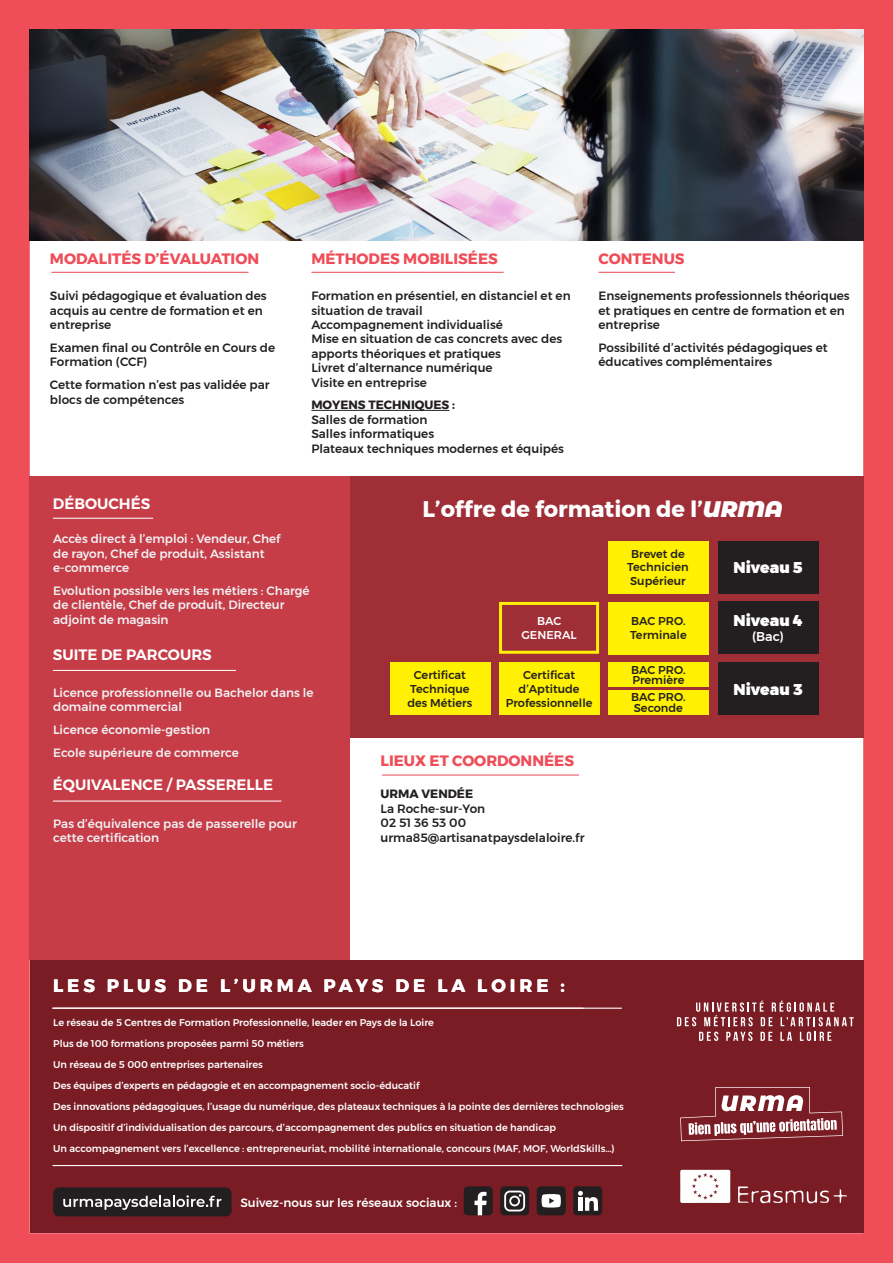
<style>
.page{position:relative;width:893px;height:1263px;background:#ef4d58}
.page>*{position:absolute;margin:0;border:0;box-sizing:border-box;transform-origin:0 0}
.t1{font:700 22.5px "Montserrat";color:#fff}
.t2{font:700 18px "Montserrat";letter-spacing:.22em;color:#fff}
.t3{font:900 15.6px "Montserrat";color:#fff}
.Sub_2_heading_Pink{font:700 15px "Montserrat";color:#ef4d58}
.Sub_2_H_white{font:600 15px "Montserrat";color:#fff}
.t4{font:500 12.75px "Montserrat";color:#fff}
.Liste_0_noir{font:500 12px/14.4px "Montserrat";color:#231f20}
.Liste_0_blanc{font:500 12px/14.4px "Montserrat";color:#f0f1f2}
.t5{font:500 12px "Montserrat";color:#fff}
.Body_White_Tab{font:700 12px "Montserrat";color:#231f20}
.t6{font:500 11.4px/13.6px "Montserrat";color:#231f20;text-align:center}
.t7{font:500 11.4px/13.6px "Montserrat";color:#fff;text-align:center}
.t8{font:500 9.75px/21px "Montserrat";color:#fff}
.s1{font-family:"Montserrat Alternates";font-weight:900;font-style:italic}
</style>
<div class="page">
<div style="left:30px;top:240px;width:833px;height:720px;background:#fff"></div>
<div style="left:30px;top:960px;width:833px;height:273px;background:#7a1c24"></div>
<img style="left:30px;top:30px;width:833px;height:210px">
<div style="left:30px;top:476px;width:833px;height:262px;background:#9f2e37"></div>
<div style="left:30px;top:476px;width:320px;height:484px;background:#c63d48"></div>
<svg style="left:738px;top:1186px;width:109px;height:18px"></svg>
<svg style="left:680px;top:1170px;width:50px;height:33px;background:#f8f3f3"></svg>
<svg style="left:680px;top:1087px;width:163px;height:54px"></svg>
<svg style="left:677px;top:1000px;width:177px;height:26px"></svg>
<svg style="left:699px;top:1032px;width:19px;height:9px"></svg>
<svg style="left:726px;top:1032px;width:26px;height:9px"></svg>
<svg style="left:760px;top:1032px;width:12px;height:9px"></svg>
<svg style="left:780px;top:1032px;width:12px;height:9px"></svg>
<svg style="left:800px;top:1032px;width:31px;height:9px"></svg>
<div style="left:53px;top:1187px;width:179px;height:29px;background:#231f20;border-radius:6px"></div>
<svg style="left:63px;top:1195px;width:158px;height:15px"></svg>
<div style="left:464px;top:1186px;width:29px;height:29px;background:#231f20;border-radius:4px"></div>
<svg style="left:474px;top:1192px;width:13px;height:23px"></svg>
<div style="left:500px;top:1186px;width:29px;height:29px;background:#231f20;border-radius:4px"></div>
<svg style="left:504px;top:1190px;width:21px;height:21px"></svg>
<div style="left:537px;top:1186px;width:29px;height:29px;background:#231f20;border-radius:4px"></div>
<svg style="left:542px;top:1194px;width:19px;height:13px"></svg>
<div style="left:573px;top:1186px;width:29px;height:29px;background:#231f20;border-radius:4px"></div>
<svg style="left:578px;top:1191px;width:20px;height:20px"></svg>
<hr style="left:53px;top:1165px;width:569px;height:1px;background:#fff">
<hr style="left:52px;top:1007px;width:570px;height:2px;background:#fff">
<hr style="left:53px;top:518px;width:100px;height:1px;background:#fff">
<hr style="left:53px;top:670px;width:183px;height:1px;background:#fff">
<hr style="left:53px;top:800px;width:228px;height:1px;background:#fff">
<hr style="left:382px;top:774px;width:197px;height:1px;background:#ef4d58">
<hr style="left:51px;top:272px;width:198px;height:1px;background:#ef4d58">
<hr style="left:311px;top:272px;width:193px;height:1px;background:#ef4d58">
<hr style="left:598px;top:272px;width:77px;height:1px;background:#ef4d58">
<hr style="left:311px;top:410px;width:138px;height:1px;background:#231f20">
<div style="left:608px;top:541px;width:100px;height:52px;background:#fff101"></div>
<div style="left:718px;top:541px;width:100px;height:52px;background:#231f20"></div>
<div style="left:608px;top:602px;width:101px;height:52px;background:#fff101"></div>
<div style="left:718px;top:602px;width:100px;height:52px;background:#231f20"></div>
<div style="left:499px;top:663px;width:100px;height:52px;background:#fff101"></div>
<div style="left:390px;top:663px;width:100px;height:52px;background:#fff101"></div>
<div style="left:718px;top:663px;width:100px;height:52px;background:#231f20"></div>
<div style="left:608px;top:663px;width:101px;height:24px;background:#fff101"></div>
<div style="left:608px;top:690px;width:101px;height:25px;background:#fff101"></div>
<div style="left:499px;top:602px;width:100px;height:52px;border:3px solid #fff101"></div>
<p class="Sub_2_heading_Pink" style="left:50px;top:246px;width:211px">MODALITÉS D’ÉVALUATION</p>
<p class="Sub_2_heading_Pink" style="left:311px;top:246px;width:188px">MÉTHODES MOBILISÉES</p>
<p class="Sub_2_heading_Pink" style="left:598px;top:246px;width:88px">CONTENUS</p>
<p class="Liste_0_noir" style="left:50px;top:289px;width:218px">Suivi pédagogique et évaluation des acquis au centre de formation et en entreprise</p>
<p class="Liste_0_noir" style="left:50px;top:340px;width:227px">Examen final ou Contrôle en Cours de<br>Formation (CCF)</p>
<p class="Liste_0_noir" style="left:50px;top:378px;width:221px">Cette formation n’est pas validée par blocs de compétences</p>
<p class="Liste_0_noir" style="left:311px;top:289px;width:261px">Formation en présentiel, en distanciel et en situation de travail</p>
<p class="Liste_0_noir" style="left:311px;top:317px;width:193px">Accompagnement individualisé</p>
<p class="Liste_0_noir" style="left:311px;top:332px;width:252px">Mise en situation de cas concrets avec des apports théoriques et pratiques</p>
<p class="Liste_0_noir" style="left:311px;top:361px;width:183px">Livret d’alternance numérique</p>
<p class="Liste_0_noir" style="left:311px;top:375px;width:117px">Visite en entreprise</p>
<p class="Body_White_Tab" style="left:311px;top:396px;width:145px">MOYENS TECHNIQUES :</p>
<p class="Liste_0_noir" style="left:311px;top:412px;width:118px">Salles de formation</p>
<p class="Liste_0_noir" style="left:311px;top:427px;width:124px">Salles informatiques</p>
<p class="Liste_0_noir" style="left:311px;top:441px;width:254px">Plateaux techniques modernes et équipés</p>
<p class="Liste_0_noir" style="left:598px;top:289px;width:253px">Enseignements professionnels théoriques et pratiques en centre de formation et en entreprise</p>
<p class="Liste_0_noir" style="left:598px;top:340px;width:231px">Possibilité d’activités pédagogiques et éducatives complémentaires</p>
<p class="Sub_2_H_white" style="left:53px;top:491px;width:99px">DÉBOUCHÉS</p>
<p class="Liste_0_blanc" style="left:53px;top:532px;width:229px">Accès direct à l’emploi : Vendeur, Chef de rayon, Chef de produit, Assistant e-commerce</p>
<p class="Liste_0_blanc" style="left:53px;top:583px;width:258px">Evolution possible vers les métiers : Chargé de clientèle, Chef de produit, Directeur adjoint de magasin</p>
<p class="Sub_2_H_white" style="left:53px;top:642px;width:160px">SUITE DE PARCOURS</p>
<p class="Liste_0_blanc" style="left:53px;top:685px;width:262px">Licence professionnelle ou Bachelor dans le domaine commercial</p>
<p class="Liste_0_blanc" style="left:53px;top:723px;width:159px">Licence économie-gestion</p>
<p class="Liste_0_blanc" style="left:53px;top:746px;width:187px">Ecole supérieure de commerce</p>
<p class="Sub_2_H_white" style="left:53px;top:773px;width:222px">ÉQUIVALENCE / PASSERELLE</p>
<p class="Liste_0_blanc" style="left:53px;top:816px;width:245px">Pas d’équivalence pas de passerelle pour cette certification</p>
<p class="t1" style="left:423px;top:491px;width:361px">L’offre de formation de l’<span class="s1">URMA</span></p>
<p class="t6" style="left:627px;top:547px;width:63px">Brevet de<br>Technicien<br>Supérieur</p>
<p class="t3" style="left:733px;top:555px;width:71px">Niveau 5</p>
<p class="t6" style="left:630px;top:614px;width:58px;text-align:left">BAC PRO.<br>Terminale</p>
<p class="t3" style="left:734px;top:607px;width:71px">Niveau 4</p>
<p class="t7" style="left:521px;top:614px;width:57px">BAC<br>GENERAL</p>
<p class="t4" style="left:752px;top:627px;width:33px">(Bac)</p>
<p class="t6" style="left:631px;top:664px;width:56px;line-height:10.6px;text-align:left">BAC PRO.<br>Première</p>
<p class="t6" style="left:631px;top:692px;width:56px;line-height:10.6px;text-align:left">BAC PRO.<br>Seconde</p>
<p class="t6" style="left:407px;top:668px;width:66px">Certificat<br>Technique des Métiers</p>
<p class="t3" style="left:734px;top:676px;width:71px">Niveau 3</p>
<p class="t6" style="left:506px;top:668px;width:88px">Certificat d’Aptitude<br>Professionnelle</p>
<p class="Sub_2_heading_Pink" style="left:381px;top:749px;width:195px">LIEUX ET COORDONNÉES</p>
<p class="Body_White_Tab" style="left:381px;top:784px;width:94px">URMA VENDÉE</p>
<p class="Liste_0_noir" style="left:381px;top:801px;width:106px">La Roche-sur-Yon</p>
<p class="Liste_0_noir" style="left:381px;top:816px;width:87px">02 51 36 53 00</p>
<p class="Liste_0_noir" style="left:381px;top:830px;width:205px">urma85@artisanatpaysdelaloire.fr</p>
<p class="t2" style="left:53px;top:971px;width:513px">LES PLUS DE L’URMA PAYS DE LA LOIRE :</p>
<p class="t8" style="left:53px;top:1012px;width:572px">Le réseau de 5 Centres de Formation Professionnelle, leader en Pays de la Loire<br>Plus de 100 formations proposées parmi 50 métiers<br>Un réseau de 5 000 entreprises partenaires<br>Des équipes d’experts en pédagogie et en accompagnement socio-éducatif<br>Des innovations pédagogiques, l’usage du numérique, des plateaux techniques à la pointe des dernières technologies Un dispositif d’individualisation des parcours, d’accompagnement des publics en situation de handicap<br>Un accompagnement vers l’excellence : entrepreneuriat, mobilité internationale, concours (MAF, MOF, WorldSkills…)</p>
<p class="t5" style="left:240px;top:1193px;width:218px">Suivez-nous sur les réseaux sociaux :</p>
</div>
